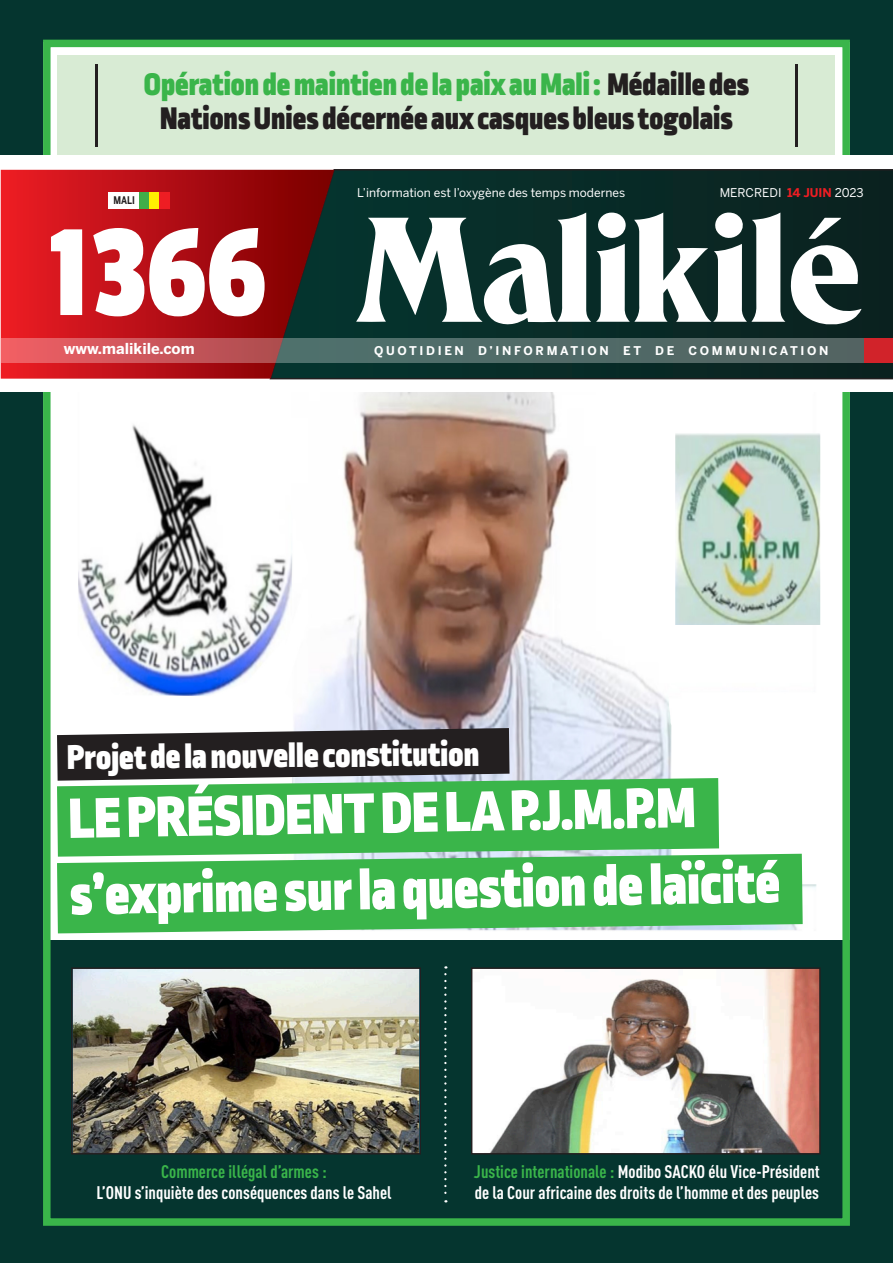
<style>
.page{position:relative;width:893px;height:1263px;background:#05352f}
.page>*{position:absolute;margin:0;border:0;box-sizing:border-box;transform-origin:0 0}
.t1{font:137.85px "Passion One";color:#fff;scale:.95 1}
.t2{font:900 60px "Ropa Sans Pro";color:#fff}
.t3{font:900 36px "Ropa Sans Pro";letter-spacing:-.01em;color:#fff}
.t4{font:900 33px "Ropa Sans Pro";color:#3ab54a}
.t5{font:900 33px "Ropa Sans Pro";color:#231f20}
.t6{font:700 condensed 18px/21px "DIN Pro";color:#fff}
.t7{font:700 condensed 18px "DIN Pro";color:#3ab54a}
.t8{font:700 15px "Benton Sans";color:#fff}
.t9{font:12px "Benton Sans";color:#fff}
.t10{font:700 12px "Benton Sans";letter-spacing:.22em;color:#fff}
.t11{font:700 10.5px "Benton Sans";color:#231f20;scale:.81 1}
.s1{color:#231f20}
.s2{font-weight:700;color:#ee1d23}
.s3{color:#3ab54a}
</style>
<div class="page">
<img style="left:52px;top:391px;width:789px;height:540px">
<div style="left:43px;top:40px;width:807px;height:1186px;border:8px solid #3ab54a"></div>
<div style="left:58px;top:55px;width:777px;height:114px;background:#d8ebd4"></div>
<div style="left:1px;top:155px;width:892px;height:236px;background:#fff"></div>
<svg style="left:269px;top:169px;width:624px;height:211px;background:#0c2c28"></svg>
<svg style="left:1px;top:170px;width:333px;height:209px;background:#a71217"></svg>
<svg style="left:1px;top:339px;width:863px;height:24px;background:#796363"></svg>
<svg style="left:356px;top:212px;width:505px;height:113px"></svg>
<div style="left:864px;top:339px;width:29px;height:24px;background:#d1232a"></div>
<div style="left:108px;top:192px;width:32px;height:17px;background:#fff"></div>
<div style="left:140px;top:192px;width:10px;height:17px;background:#40ae49"></div>
<div style="left:150px;top:192px;width:10px;height:17px;background:#fff101"></div>
<div style="left:160px;top:192px;width:10px;height:17px;background:#ee1d23"></div>
<hr style="left:95px;top:64px;width:3px;height:83px;background:#231f20">
<hr style="left:795px;top:64px;width:3px;height:83px;background:#231f20">
<img style="left:74px;top:970px;width:344px;height:181px">
<div style="left:71px;top:967px;width:350px;height:187px;border:2px solid #231f20"></div>
<img style="left:474px;top:970px;width:344px;height:181px">
<div style="left:471px;top:967px;width:350px;height:187px;border:2px solid #231f20"></div>
<svg style="left:444px;top:974px;width:3px;height:228px"></svg>
<div style="left:57px;top:778px;width:662px;height:76px;background:#3ab54a"></div>
<svg style="left:57px;top:854px;width:746px;height:79px;background:#4cbb5c"></svg>
<svg style="left:57px;top:728px;width:452px;height:53px;background:#3e3b3d"></svg>
<p class="t4" style="left:144px;top:64px;width:607px">Opération de maintien de la paix au Mali : <span class="s1">Médaille des</span></p>
<p class="t5" style="left:160px;top:99px;width:574px">Nations Unies décernée aux casques bleus togolais</p>
<p class="t11" style="left:113px;top:194px;width:28px">MALI</p>
<p class="t9" style="left:357px;top:186px;width:270px">L’information est l’oxygène des temps modernes</p>
<p class="t9" style="left:720px;top:186px;width:146px">MERCREDI <span class="s2">14 JUIN</span> 2023</p>
<p class="t1" style="left:49px;top:200px;width:230px">1366</p>
<p class="t8" style="left:64px;top:340px;width:132px">www.malikile.com</p>
<p class="t10" style="left:374px;top:343px;width:456px">QUOTIDIEN D’INFORMATION ET DE COMMUNICATION</p>
<p class="t3" style="left:67px;top:734px;width:414px">Projet de la nouvelle constitution</p>
<p class="t2" style="left:68px;top:782px;width:629px;rotate:-1deg">LE PRÉSIDENT DE LA P.J.M.P.M</p>
<p class="t2" style="left:69px;top:859px;width:712px;rotate:-1deg">s’exprime sur la question de laïcité</p>
<p class="t7" style="left:161px;top:1158px;width:167px">Commerce illégal d’armes :</p>
<p class="t6" style="left:96px;top:1180px;width:297px">L’ONU s’inquiète des conséquences dans le Sahel</p>
<p class="t6" style="left:474px;top:1159px;width:347px"><span class="s3">Justice internationale :</span> Modibo SACKO élu Vice-Président de la Cour africaine des droits de l’homme et des peuples</p>
</div>
